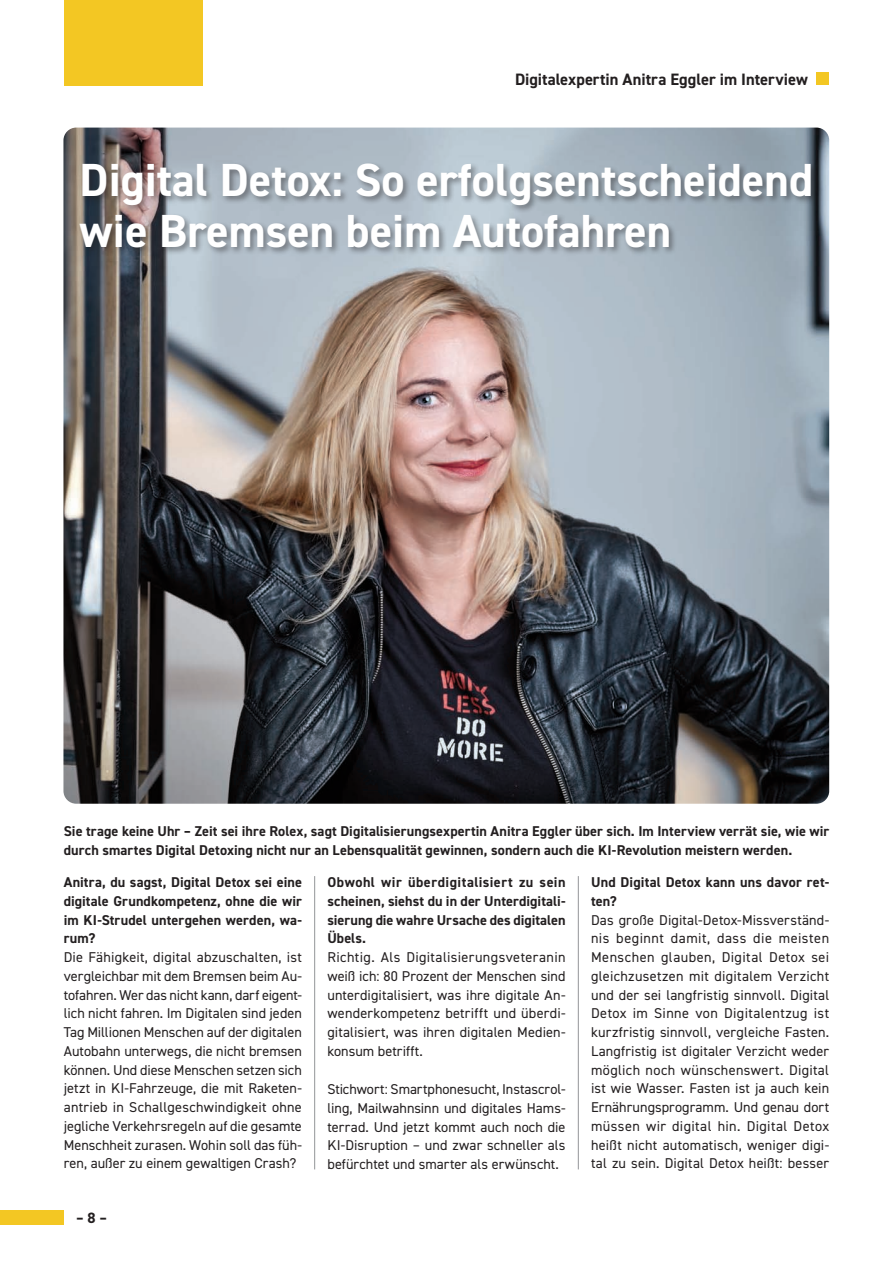
<style>
.page{position:relative;width:893px;height:1263px;background:#fff}
.page>*{position:absolute;margin:0;border:0;box-sizing:border-box;transform-origin:0 0}
.Überschrift_Journal{font:700 46.5px "DIN2014";color:#fff}
.Kleine_Überschrift_Header{font:700 16.5px "DIN2014";letter-spacing:-.005em;color:#231f20}
.t1{font:700 15px "DIN2014";color:#231f20}
.Lauftext_Journal{font:14.25px/18.8px "DIN2014";letter-spacing:.005em;color:#231f20;text-align:justify}
.Lauftext_Journal-2{font:700 14.25px/18.8px "DIN2014";letter-spacing:.005em;color:#231f20;text-align:justify}
</style>
<div class="page">
<div style="left:0;top:1210px;width:63px;height:14px;background:#f3c723"></div>
<div style="left:64px;top:0;width:138px;height:85px;background:#f3c723"></div>
<div style="left:816px;top:72px;width:13px;height:13px;background:#f3c723"></div>
<img style="left:63px;top:128px;width:766px;height:676px">
<div style="left:78px;top:162px;width:741px;height:94px;background:#231f20;opacity:.45"></div>
<hr style="left:314px;top:876px;width:1px;height:293px;background:#939598">
<hr style="left:578px;top:876px;width:1px;height:293px;background:#939598">
<p class="Kleine_Überschrift_Header" style="left:515px;top:68px;width:294px">Digitalexpertin Anitra Eggler im Interview</p>
<p class="Überschrift_Journal" style="left:80px;top:149px;width:735px">Digital Detox: So erfolgsentscheidend</p>
<p class="Überschrift_Journal" style="left:80px;top:200px;width:593px">wie Bremsen beim Autofahren</p>
<p class="Lauftext_Journal-2" style="left:64px;top:822px;width:767px">Sie trage keine Uhr – Zeit sei ihre Rolex, sagt Digitalisierungsexpertin Anitra Eggler über sich. Im Interview verrät sie, wie wir durch smartes Digital Detoxing nicht nur an Lebensqualität gewinnen, sondern auch die KI-Revolution meistern werden.</p>
<p class="Lauftext_Journal-2" style="left:64px;top:873px;width:240px">Anitra, du sagst, Digital Detox sei eine digitale Grundkompetenz, ohne die wir im KI-Strudel untergehen werden, wa&shy;rum?</p>
<p class="Lauftext_Journal" style="left:64px;top:948px;width:240px">Die Fähigkeit, digital abzuschalten, ist vergleichbar mit dem Bremsen beim Au&shy;tofahren. Wer das nicht kann, darf eigent&shy;lich nicht fahren. Im Digitalen sind jeden Tag Millionen Menschen auf der digitalen Autobahn unterwegs, die nicht bremsen können. Und diese Menschen setzen sich jetzt in KI-Fahrzeuge, die mit Raketen&shy;antrieb in Schallgeschwindigkeit ohne jegliche Verkehrsregeln auf die gesamte Menschheit zurasen. Wohin soll das füh&shy;ren, außer zu einem gewaltigen Crash?</p>
<p class="t1" style="left:76px;top:1208px;width:32px">– 8 –</p>
<p class="Lauftext_Journal-2" style="left:327px;top:873px;width:240px">Obwohl wir überdigitalisiert zu sein scheinen, siehst du in der Unterdigitali&shy;sierung die wahre Ursache des digitalen Übels.</p>
<p class="Lauftext_Journal" style="left:327px;top:948px;width:240px">Richtig. Als Digitalisierungsveteranin weiß ich: 80 Prozent der Menschen sind unterdigitalisiert, was ihre digitale An&shy;wenderkompetenz betrifft und überdi&shy;gitalisiert, was ihren digitalen Medien&shy;konsum betrifft.</p>
<p class="Lauftext_Journal" style="left:327px;top:1080px;width:240px">Stichwort: Smartphonesucht, Instascrol&shy;ling, Mailwahnsinn und digitales Hams&shy;terrad. Und jetzt kommt auch noch die KI-Disruption – und zwar schneller als befürchtet und smarter als erwünscht.</p>
<p class="Lauftext_Journal-2" style="left:591px;top:873px;width:240px">Und Digital Detox kann uns davor ret&shy;ten?</p>
<p class="Lauftext_Journal" style="left:591px;top:910px;width:240px">Das große Digital-Detox-Missverständ&shy;nis beginnt damit, dass die meisten Menschen glauben, Digital Detox sei gleichzusetzen mit digitalem Verzicht und der sei langfristig sinnvoll. Digital Detox im Sinne von Digitalentzug ist kurzfristig sinnvoll, vergleiche Fasten.<br>Langfristig ist digitaler Verzicht weder möglich noch wünschenswert. Digital ist wie Wasser. Fasten ist ja auch kein Ernährungsprogramm. Und genau dort müssen wir digital hin. Digital Detox heißt nicht automatisch, weniger digi&shy;tal zu sein. Digital Detox heißt: besser</p>
</div>
